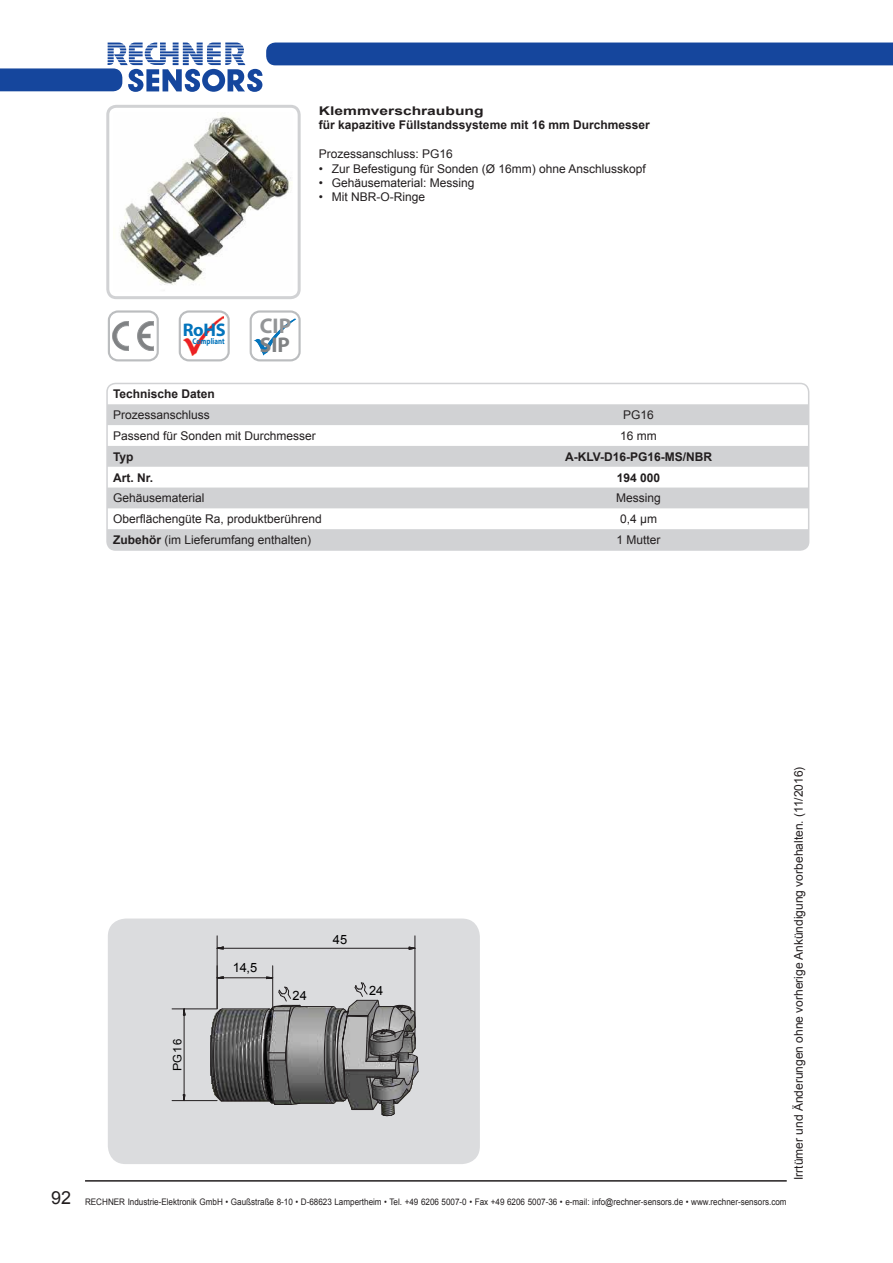
<style>
.page{position:relative;width:893px;height:1263px;background:#fff}
.page>*{position:absolute;margin:0;border:0;box-sizing:border-box;transform-origin:0 0}
.t1{font:700 21.3px "Myriad Pro";color:#939597}
.t2{font:700 21.3px "Myriad Pro";color:#808284}
.t3{font:700 18.3px "Myriad Pro";color:#0374bc}
.t4{font:18px "Arial";color:#221e1f}
.t5{font:12.75px "Arial";letter-spacing:.005em;color:#000}
.t6{font:12px "Arial";color:#221e1f}
.t7{font:700 12px/14.4px "Arial";color:#221e1f;scale:1.3 1}
.t8{font:700 12px "Arial";color:#221e1f}
.t9{font:11.7px "Arial";color:#000;scale:1.07 1}
.t10{font:9px "Arial";color:#221e1f;scale:.9 1}
.t11{font:700 8.4px "Myriad Pro";color:#0374bc;scale:.82 1}
.s1{font-weight:700}
</style>
<div class="page">
<hr style="left:85px;top:1180px;width:702px;height:1px;background:#221e1f">
<svg style="left:0;top:43px;width:893px;height:49px"></svg>
<div style="left:108px;top:918px;width:372px;height:246px;background:#dbdcde;border-radius:18px"></div>
<div style="left:108px;top:310px;width:51px;height:51px;border:2px solid #bbbdbf;border-radius:9px"></div>
<svg style="left:112px;top:321px;width:42px;height:30px"></svg>
<div style="left:179px;top:310px;width:51px;height:51px;border:2px solid #bbbdbf;border-radius:9px"></div>
<img style="left:183px;top:316px;width:40px;height:40px">
<div style="left:250px;top:310px;width:51px;height:51px;border:2px solid #bbbdbf;border-radius:9px"></div>
<svg style="left:254px;top:318px;width:42px;height:38px"></svg>
<div style="left:106px;top:105px;width:195px;height:194px;border:3px solid #d1d2d4;border-radius:9px"></div>
<img style="left:211px;top:1001px;width:113px;height:102px">
<svg style="left:211px;top:1008px;width:12px;height:93px"></svg>
<hr style="left:222px;top:1101px;width:47px;height:1px;background:#221e1f">
<hr style="left:222px;top:1009px;width:47px;height:1px;background:#221e1f">
<hr style="left:296px;top:1103px;width:37px;height:1px;background:#221e1f">
<hr style="left:296px;top:1006px;width:37px;height:1px;background:#221e1f">
<svg style="left:261px;top:986px;width:40px;height:119px"></svg>
<svg style="left:183px;top:1008px;width:2px;height:13px"></svg>
<svg style="left:183px;top:1094px;width:2px;height:8px"></svg>
<hr style="left:184px;top:1015px;width:1px;height:80px;background:#221e1f">
<hr style="left:172px;top:1100px;width:45px;height:1px;background:#221e1f">
<hr style="left:172px;top:1009px;width:45px;height:1px;background:#221e1f">
<svg style="left:216px;top:947px;width:8px;height:2px"></svg>
<svg style="left:324px;top:935px;width:94px;height:182px"></svg>
<hr style="left:223px;top:948px;width:186px;height:1px;background:#221e1f">
<hr style="left:217px;top:936px;width:1px;height:72px;background:#221e1f">
<hr style="left:415px;top:936px;width:1px;height:108px;background:#221e1f">
<svg style="left:266px;top:976px;width:8px;height:3px"></svg>
<svg style="left:216px;top:976px;width:8px;height:3px"></svg>
<hr style="left:223px;top:977px;width:43px;height:1px;background:#221e1f">
<hr style="left:272px;top:966px;width:1px;height:42px;background:#221e1f">
<hr style="left:217px;top:966px;width:1px;height:42px;background:#221e1f">
<img style="left:120px;top:116px;width:171px;height:169px">
<svg style="left:109px;top:404px;width:700px;height:144px;fill:#d1d2d4"></svg>
<div style="left:106px;top:383px;width:703px;height:168px;border:2px solid #d1d2d4;border-radius:9px"></div>
<p class="t7" style="left:319px;top:105px;width:256px">Klemmverschraubung<br>für kapazitive Füllstandssysteme mit 16 mm Durchmesser</p>
<p class="t6" style="left:319px;top:149px;width:136px">Prozessanschluss: PG16</p>
<p class="t6" style="left:319px;top:161px;width:328px">• Zur Befestigung für Sonden (Ø 16mm) ohne Anschlusskopf</p>
<p class="t6" style="left:319px;top:175px;width:157px">• Gehäusematerial: Messing</p>
<p class="t6" style="left:319px;top:189px;width:108px">• Mit NBR-O-Ringe</p>
<h2 class="t3" style="left:183px;top:323px;width:44px">RoHS</h2>
<h1 class="t1" style="left:260px;top:318px;width:33px">CIP</h1>
<h1 class="t2" style="left:260px;top:336px;width:31px">SIP</h1>
<p class="t11" style="left:193px;top:338px;width:41px">Compliant</p>
<p class="t8" style="left:113px;top:389px;width:103px">Technische Daten</p>
<p class="t6" style="left:113px;top:410px;width:98px">Prozessanschluss</p>
<p class="t6" style="left:623px;top:410px;width:32px">PG16</p>
<p class="t6" style="left:113px;top:431px;width:204px">Passend für Sonden mit Durchmesser</p>
<p class="t6" style="left:620px;top:431px;width:38px">16 mm</p>
<p class="t8" style="left:113px;top:452px;width:22px">Typ</p>
<p class="t8" style="left:565px;top:452px;width:149px">A-KLV-D16-PG16-MS/NBR</p>
<p class="t8" style="left:113px;top:473px;width:42px">Art. Nr.</p>
<p class="t8" style="left:617px;top:473px;width:45px">194 000</p>
<p class="t6" style="left:113px;top:494px;width:93px">Gehäusematerial</p>
<p class="t6" style="left:616px;top:494px;width:46px">Messing</p>
<p class="t6" style="left:113px;top:511px;width:210px">Oberflächengüte Ra, produktberührend</p>
<p class="t6" style="left:620px;top:514px;width:38px">0,4 µm</p>
<p class="t6" style="left:113px;top:535px;width:200px"><span class="s1">Zubehör</span> (im Lieferumfang enthalten)</p>
<p class="t6" style="left:617px;top:535px;width:46px">1 Mutter</p>
<h3 class="t4" style="left:51px;top:1191px;width:22px">92</h3>
<p class="t9" style="left:170px;top:1071px;width:32px;rotate:-90deg">PG16</p>
<p class="t5" style="left:233px;top:959px;width:26px">14,5</p>
<p class="t5" style="left:292px;top:987px;width:16px">24</p>
<p class="t5" style="left:333px;top:931px;width:16px">45</p>
<p class="t5" style="left:369px;top:982px;width:16px">24</p>
<p class="t6" style="left:794px;top:1180px;width:415px;rotate:-90deg">Irrtümer und Änderungen ohne vorherige Ankündigung vorbehalten. (11/2016)</p>
<p class="t10" style="left:85px;top:1196px;width:781px">RECHNER Industrie-Elektronik GmbH • Gaußstraße 8-10 • D-68623 Lampertheim • Tel. +49 6206 5007-0 • Fax +49 6206 5007-36 • e-mail: info@rechner-sensors.de • www.rechner-sensors.com</p>
</div>
